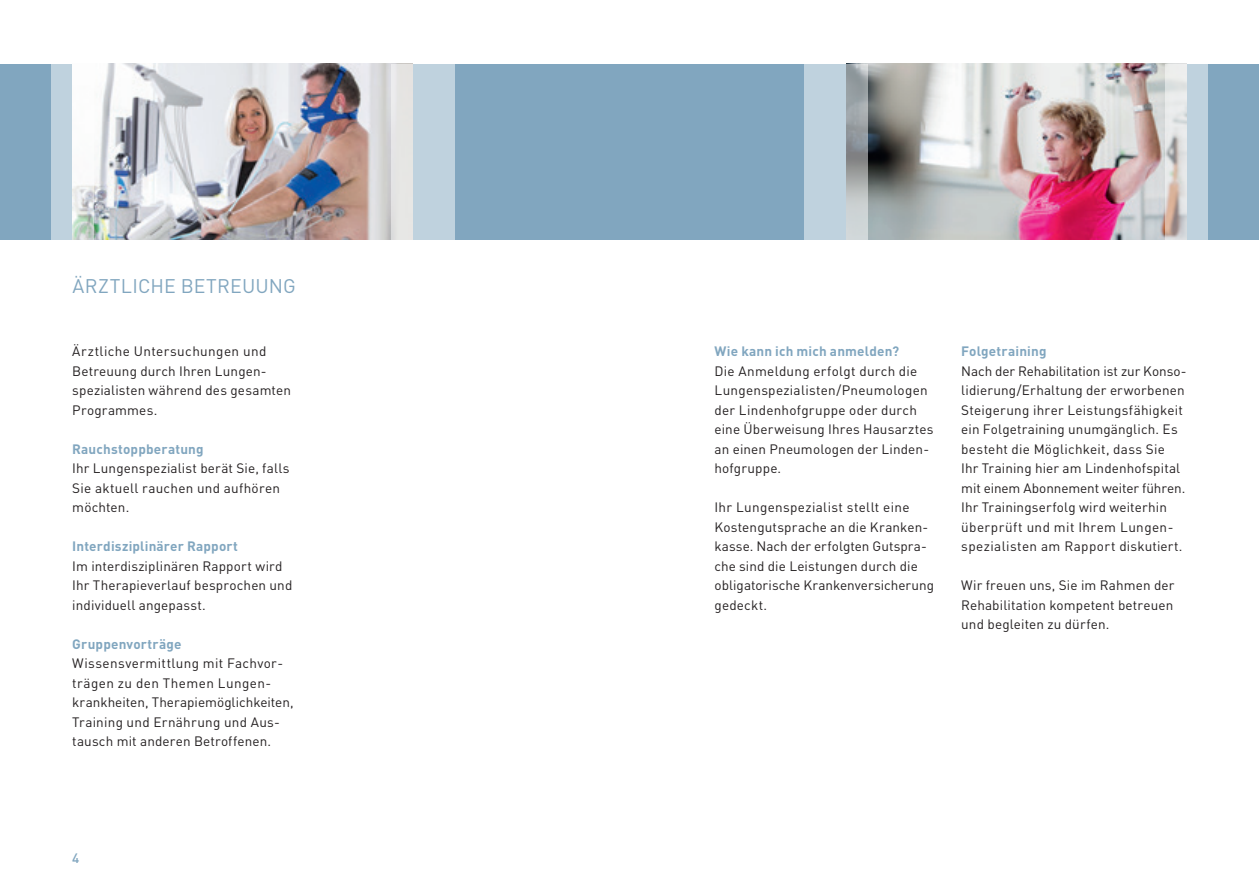
<style>
.page{position:relative;width:1259px;height:893px;background:#fff}
.page>*{position:absolute;margin:0;border:0;box-sizing:border-box;transform-origin:0 0}
.t1{font:19.5px "DIN Pro";letter-spacing:.01em;color:#81a6bf}
.t2{font:13.5px/19.5px "DIN Pro";letter-spacing:.015em;color:#231f20}
.t3{font:700 13.5px "DIN Pro";letter-spacing:.01em;color:#81a6bf}
.t4{font:500 13.5px "DIN Pro";color:#81a6bf}
</style>
<div class="page">
<div style="left:0;top:64px;width:1259px;height:175px;background:#81a6bf"></div>
<img style="left:867px;top:64px;width:298px;height:175px">
<img style="left:94px;top:64px;width:297px;height:175px">
<svg style="left:391px;top:64px;width:64px;height:175px;background:#ccd8e0"></svg>
<svg style="left:804px;top:64px;width:63px;height:175px;background:#b6c5ce"></svg>
<svg style="left:51px;top:64px;width:43px;height:175px;background:#d7e2e7"></svg>
<svg style="left:1165px;top:64px;width:43px;height:175px;background:#ccd3d8"></svg>
<h1 class="t1" style="left:72px;top:273px;width:225px">ÄRZTLICHE BETREUUNG</h1>
<p class="t2" style="left:72px;top:341px;width:220px">Ärztliche Untersuchungen und<br>Betreuung durch Ihren Lungen&shy;spezialisten während des gesamten<br>Programmes.</p>
<p class="t3" style="left:72px;top:440px;width:133px">Rauchstoppberatung</p>
<p class="t2" style="left:72px;top:458px;width:219px">Ihr Lungenspezialist berät Sie, falls<br>Sie aktuell rauchen und aufhören möchten.</p>
<p class="t3" style="left:72px;top:537px;width:167px">Interdisziplinärer Rapport</p>
<p class="t2" style="left:72px;top:556px;width:222px">Im interdisziplinären Rapport wird<br>Ihr Therapieverlauf besprochen und individuell angepasst.</p>
<p class="t3" style="left:72px;top:635px;width:111px">Gruppenvorträge</p>
<p class="t2" style="left:72px;top:653px;width:223px">Wissensvermittlung mit Fachvor&shy;trägen zu den Themen Lungen&shy;krankheiten, Therapiemöglichkeiten, Training und Ernährung und Aus&shy;tausch mit anderen Betroffenen.</p>
<p class="t4" style="left:72px;top:849px;width:9px">4</p>
<p class="t3" style="left:714px;top:342px;width:186px">Wie kann ich mich anmelden?</p>
<p class="t2" style="left:714px;top:361px;width:220px">Die Anmeldung erfolgt durch die<br>Lungenspezialisten/Pneumologen der Lindenhofgruppe oder durch eine Überweisung Ihres Hausarztes an einen Pneumologen der Linden&shy;hofgruppe.</p>
<p class="t2" style="left:714px;top:497px;width:221px">Ihr Lungenspezialist stellt eine<br>Kostengutsprache an die Kranken&shy;kasse. Nach der erfolgten Gutspra&shy;che sind die Leistungen durch die obligatorische Krankenversicherung gedeckt.</p>
<p class="t3" style="left:961px;top:342px;width:87px">Folgetraining</p>
<p class="t2" style="left:961px;top:360px;width:227px">Nach der Rehabilitation ist zur Konso&shy;lidierung/Erhaltung der erworbenen Steigerung ihrer Leistungsfähigkeit ein Folgetraining unumgänglich. Es besteht die Möglichkeit, dass Sie<br>Ihr Training hier am Lindenhofspital mit einem Abonnement weiter führen.<br>Ihr Trainingserfolg wird weiterhin überprüft und mit Ihrem Lungen&shy;spezialisten am Rapport diskutiert.</p>
<p class="t2" style="left:961px;top:575px;width:215px;text-align:justify">Wir freuen uns, Sie im Rahmen der Rehabilitation kompetent betreuen und begleiten zu dürfen.</p>
</div>
